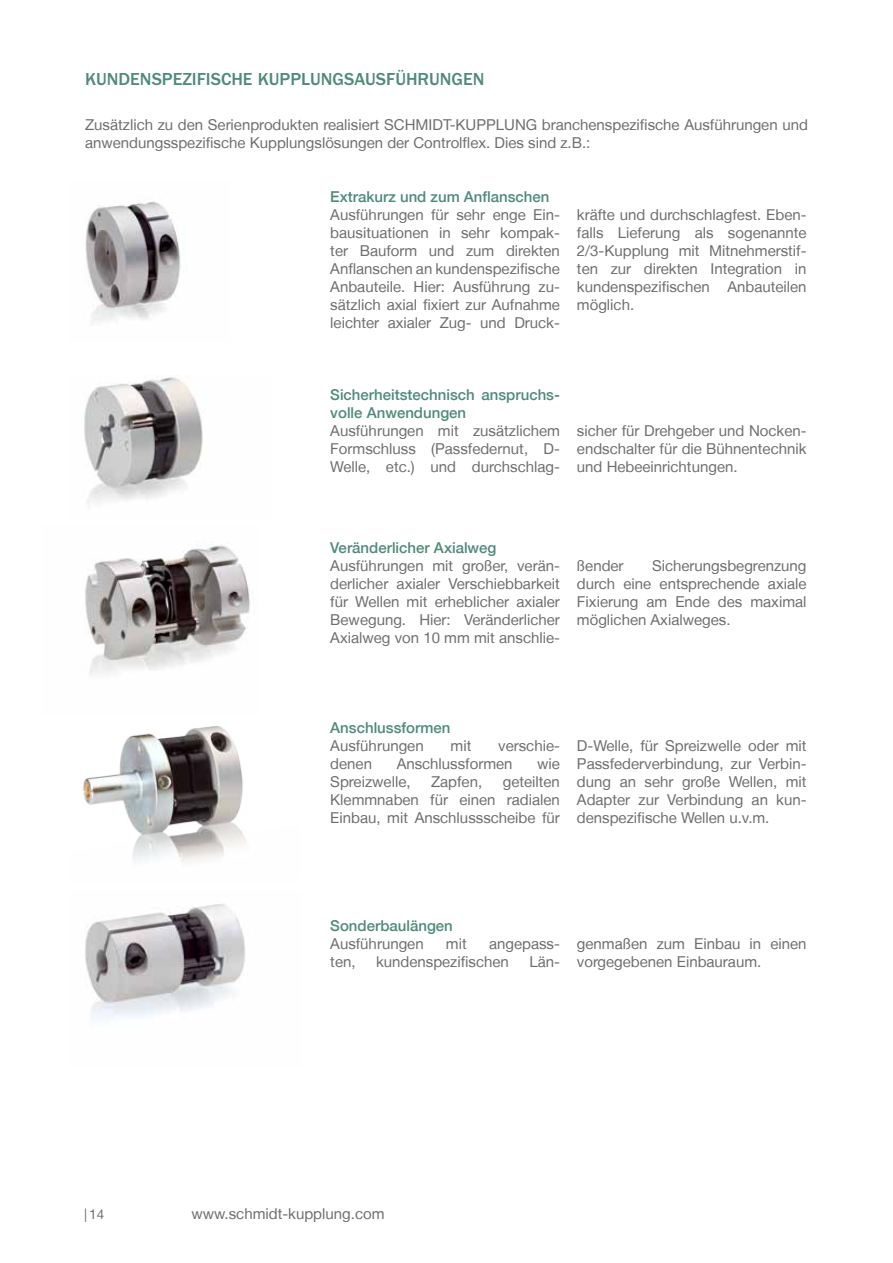
<style>
.page{position:relative;width:893px;height:1263px;background:#fff}
.page>*{position:absolute;margin:0;border:0;box-sizing:border-box;transform-origin:0 0}
.t1{font:500 18px "Franklin Gothic LT Pro";color:#4f8a7a}
.t2{font:15px/18px "Helvetica Neue LT";color:#6d6e71;text-align:justify}
.t3{font:500 15px/18px "Helvetica Neue LT";color:#4f8a7a}
.t4{font:13.5px "Helvetica Neue LT";color:#6d6e71}
</style>
<div class="page">
<img style="left:85px;top:542px;width:166px;height:133px">
<img style="left:85px;top:201px;width:96px;height:121px">
<img style="left:85px;top:903px;width:161px;height:116px">
<img style="left:84px;top:377px;width:119px;height:126px">
<img style="left:83px;top:726px;width:164px;height:136px">
<p class="t1" style="left:85px;top:69px;width:401px">KUNDENSPEZIFISCHE KUPPLUNGSAUSFÜHRUNGEN</p>
<p class="t2" style="left:85px;top:116px;width:724px">Zusätzlich zu den Serienprodukten realisiert SCHMIDT-KUPPLUNG branchenspezifische Ausführungen und anwendungsspezifische Kupplungslösungen der Controlflex. Dies sind z.B.:</p>
<p class="t3" style="left:330px;top:188px;width:221px">Extrakurz und zum Anflanschen</p>
<p class="t2" style="left:330px;top:206px;width:231px">Ausführungen für sehr enge Ein&shy;bausituationen in sehr kompak&shy;ter Bauform und zum direkten Anflanschen an kundenspezifische Anbauteile. Hier: Ausführung zu&shy;sätzlich axial fixiert zur Aufnahme leichter axialer Zug- und Druck-</p>
<p class="t2" style="left:577px;top:206px;width:231px">kräfte und durchschlagfest. Eben&shy;falls Lieferung als sogenannte 2/3-Kupplung mit Mitnehmerstif&shy;ten zur direkten Integration in kundenspezifischen Anbauteilen möglich.</p>
<p class="t3" style="left:330px;top:386px;width:231px">Sicherheitstechnisch anspruchs&shy;volle Anwendungen</p>
<p class="t2" style="left:330px;top:422px;width:231px">Ausführungen mit zusätzlichem Formschluss (Passfedernut, D-Welle, etc.) und durchschlag-</p>
<p class="t2" style="left:577px;top:422px;width:231px">sicher für Drehgeber und Nocken&shy;endschalter für die Bühnentechnik und Hebeeinrichtungen.</p>
<p class="t3" style="left:330px;top:539px;width:168px">Veränderlicher Axialweg</p>
<p class="t2" style="left:330px;top:557px;width:231px">Ausführungen mit großer, verän&shy;derlicher axialer Verschiebbarkeit für Wellen mit erheblicher axialer Bewegung. Hier: Veränderlicher Axialweg von 10 mm mit anschlie-</p>
<p class="t2" style="left:577px;top:557px;width:48px">ßender</p>
<p class="t2" style="left:577px;top:557px;width:231px;text-indent:75px">Sicherungsbegrenzung durch eine entsprechende axiale Fixierung am Ende des maximal möglichen Axialweges.</p>
<p class="t3" style="left:330px;top:719px;width:122px">Anschlussformen</p>
<p class="t2" style="left:330px;top:737px;width:95px">Ausführungen</p>
<p class="t2" style="left:451px;top:737px;width:22px">mit</p>
<p class="t2" style="left:498px;top:737px;width:63px">verschie-</p>
<p class="t2" style="left:330px;top:755px;width:43px">denen</p>
<p class="t2" style="left:397px;top:755px;width:117px">Anschlussformen</p>
<p class="t2" style="left:537px;top:755px;width:24px">wie</p>
<p class="t2" style="left:330px;top:773px;width:82px">Spreizwelle,</p>
<p class="t2" style="left:431px;top:773px;width:53px">Zapfen,</p>
<p class="t2" style="left:330px;top:773px;width:231px;text-indent:172px">geteilten Klemmnaben für einen radialen Einbau, mit Anschlussscheibe für</p>
<p class="t2" style="left:577px;top:737px;width:231px">D-Welle, für Spreizwelle oder mit Passfederverbindung, zur Verbin&shy;dung an sehr große Wellen, mit Adapter zur Verbindung an kun&shy;denspezifische Wellen u.v.m.</p>
<p class="t3" style="left:330px;top:917px;width:124px">Sonderbaulängen</p>
<p class="t2" style="left:330px;top:935px;width:95px">Ausführungen</p>
<p class="t2" style="left:446px;top:935px;width:22px">mit</p>
<p class="t2" style="left:489px;top:935px;width:72px">angepass-</p>
<p class="t2" style="left:330px;top:953px;width:27px">ten,</p>
<p class="t2" style="left:376px;top:953px;width:134px">kundenspezifischen</p>
<p class="t2" style="left:529px;top:953px;width:32px">Län-</p>
<p class="t2" style="left:577px;top:935px;width:231px">genmaßen zum Einbau in einen vorgegebenen Einbauraum.</p>
<p class="t4" style="left:84px;top:1206px;width:22px">|14</p>
<p class="t2" style="left:191px;top:1205px;width:195px">www.schmidt-kupplung.com</p>
</div>
